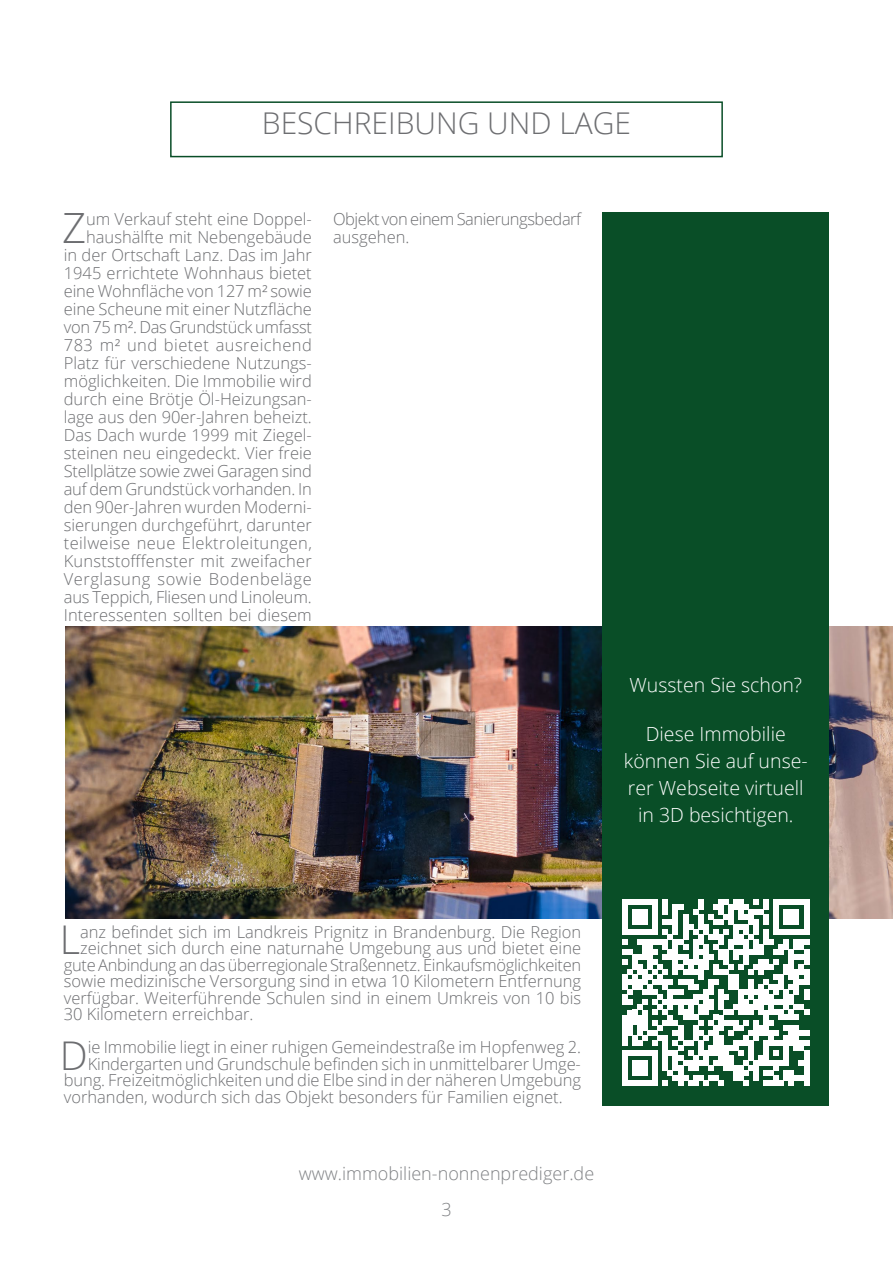
<style>
.page{position:relative;width:893px;height:1263px;background:#fff}
.page>*{position:absolute;margin:0;border:0;box-sizing:border-box;transform-origin:0 0}
.t1{font:300 41.7px "Open Sans";color:#6d6e71}
.t2{font:300 39.6px "Open Sans";color:#6d6e71}
.t3{font:300 30px "Open Sans";color:#6d6e71}
.t4{font:300 19.5px/27px "Open Sans";color:#fff;text-align:center}
.t5{font:300 18px/36px "Open Sans";color:#808285;text-align:center}
.t6{font:300 16.5px/18px "Open Sans";color:#6d6e71;text-align:right}
.t7{font:300 16.5px "Open Sans";letter-spacing:-.02em;color:#6d6e71}
.t8{font:300 16.5px "Open Sans";letter-spacing:-.03em;color:#6d6e71}
</style>
<div class="page">
<div style="left:170px;top:101px;width:553px;height:56px;border:2px solid #094e27"></div>
<img style="left:65px;top:627px;width:828px;height:292px">
<div style="left:602px;top:213px;width:227px;height:893px;background:#094e27"></div>
<svg style="left:623px;top:899px;width:186px;height:186px"></svg>
<div style="left:804px;top:1050px;width:5px;height:35px;background:#fff"></div>
<h3 class="t3" style="left:262px;top:103px;width:371px">BESCHREIBUNG UND LAGE</h3>
<p class="t6" style="left:64px;top:210px;width:250px">um Verkauf steht eine Doppel&shy;haushälfte mit Nebengebäude<br>in der Ortschaft Lanz. Das im Jahr 1945 errichtete Wohnhaus bietet eine Wohnfläche von 127 m² sowie eine Scheune mit einer Nutzfläche von 75 m². Das Grundstück umfasst 783 m² und bietet ausreichend Platz für verschiedene Nutzungs&shy;möglichkeiten. Die Immobilie wird durch eine Brötje Öl-Heizungsan&shy;lage aus den 90er-Jahren beheizt.<br>Das Dach wurde 1999 mit Ziegel&shy;steinen neu eingedeckt. Vier freie Stellplätze sowie zwei Garagen sind auf dem Grundstück vorhanden. In den 90er-Jahren wurden Moderni&shy;sierungen durchgeführt, darunter teilweise neue Elektroleitungen, Kunststofffenster mit zweifacher Verglasung sowie Bodenbeläge aus Teppich, Fliesen und Linoleum.<br>Interessenten sollten bei diesem</p>
<h1 class="t1" style="left:62px;top:200px;width:26px">Z</h1>
<p class="t8" style="left:333px;top:208px;width:250px">Objekt von einem Sanierungsbedarf</p>
<p class="t6" style="left:333px;top:228px;width:78px">ausgehen.</p>
<p class="t4" style="left:629px;top:671px;width:174px">Wussten Sie schon?</p>
<p class="t4" style="left:624px;top:719px;width:185px">Diese Immobilie können Sie auf unse&shy;rer Webseite virtuell in 3D besichtigen.</p>
<h2 class="t2" style="left:60px;top:912px;width:22px">L</h2>
<p class="t6" style="left:80px;top:922px;width:502px">anz befindet sich im Landkreis Prignitz in Brandenburg. Die Region</p>
<p class="t6" style="left:80px;top:939px;width:503px">zeichnet sich durch eine naturnahe Umgebung aus und bietet eine</p>
<p class="t7" style="left:64px;top:953px;width:519px">gute Anbindung an das überregionale Straßennetz. Einkaufsmöglichkeiten</p>
<p class="t6" style="left:64px;top:972px;width:519px">sowie medizinische Versorgung sind in etwa 10 Kilometern Entfernung</p>
<p class="t6" style="left:64px;top:988px;width:519px">verfügbar. Weiterführende Schulen sind in einem Umkreis von 10 bis</p>
<p class="t6" style="left:64px;top:1005px;width:191px">30 Kilometern erreichbar.</p>
<h2 class="t2" style="left:60px;top:1028px;width:29px">D</h2>
<p class="t6" style="left:88px;top:1038px;width:495px">ie Immobilie liegt in einer ruhigen Gemeindestraße im Hopfenweg 2.</p>
<p class="t6" style="left:88px;top:1054px;width:495px">Kindergarten und Grundschule befinden sich in unmittelbarer Umge-</p>
<p class="t6" style="left:64px;top:1071px;width:519px">bung. Freizeitmöglichkeiten und die Elbe sind in der näheren Umgebung</p>
<p class="t6" style="left:64px;top:1087px;width:500px">vorhanden, wodurch sich das Objekt besonders für Familien eignet.</p>
<p class="t5" style="left:299px;top:1155px;width:297px">www.immobilien-nonnenprediger.de<br>3</p>
</div>
